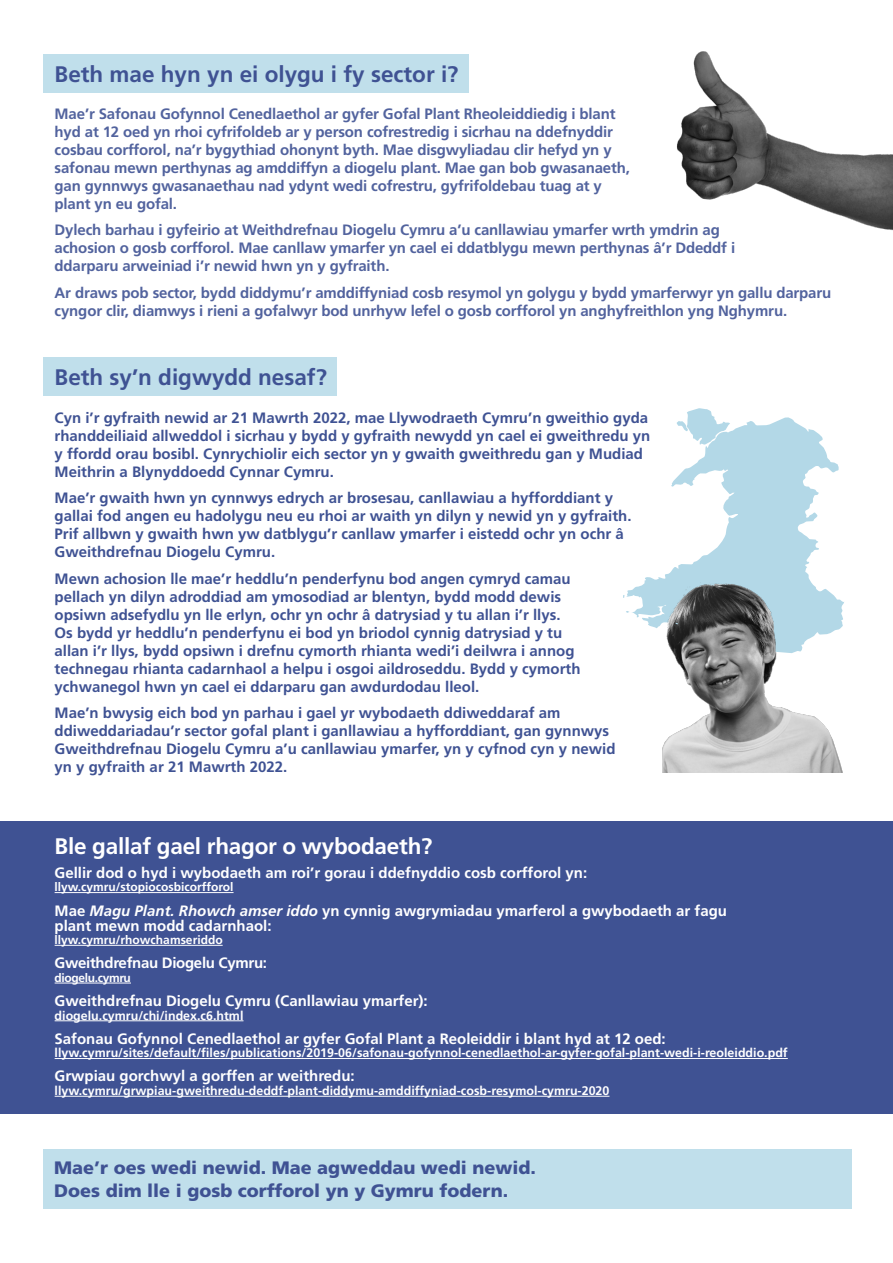
<style>
.page{position:relative;width:893px;height:1263px;background:#fff}
.page>*{position:absolute;margin:0;border:0;box-sizing:border-box;transform-origin:0 0}
.t1{font:700 22.5px "Frutiger LT Std";color:#3f5293}
.t2{font:700 22.5px "Frutiger LT Std";letter-spacing:-.01em;color:#fff}
.t3{font:900 18px/22.5px "Frutiger LT Std";color:#3f5293}
.t4{font:700 15px/18px "Frutiger LT Std";color:#3f5293}
.t5{font:700 15px/18px "Frutiger LT Std";letter-spacing:-.01em;color:#52639e}
.t6{font:700 15px/15px "Frutiger LT Std";color:#fff}
.t7{font:700 15px "Frutiger LT Std";letter-spacing:-.02em;color:#fff}
.t8{font:700 12.45px "Frutiger LT Std";color:#fff}
.t9{font:700 12px "Frutiger LT Std";color:#fff}
.t10{font:700 12px "Frutiger LT Std";letter-spacing:-.03em;color:#fff}
.s1{font-style:italic}
</style>
<div class="page">
<div style="left:43px;top:54px;width:426px;height:38px;background:#c0dfeb"></div>
<img style="left:676px;top:51px;width:217px;height:180px">
<div style="left:43px;top:357px;width:294px;height:38px;background:#c0dfeb"></div>
<svg style="left:626px;top:417px;width:213px;height:211px"></svg>
<svg style="left:677px;top:408px;width:53px;height:37px"></svg>
<img style="left:662px;top:534px;width:182px;height:238px">
<div style="left:0;top:822px;width:893px;height:292px;background:#3f5293"></div>
<hr style="left:55px;top:1096px;width:554px;height:1px;background:#fff">
<hr style="left:55px;top:1058px;width:733px;height:1px;background:#fff">
<hr style="left:55px;top:1020px;width:188px;height:1px;background:#fff">
<hr style="left:55px;top:983px;width:76px;height:1px;background:#fff">
<hr style="left:55px;top:945px;width:168px;height:1px;background:#fff">
<hr style="left:55px;top:892px;width:179px;height:1px;background:#fff">
<div style="left:43px;top:1149px;width:809px;height:60px;background:#c0dfeb"></div>
<p class="t1" style="left:55px;top:61px;width:405px">Beth mae hyn yn ei olygu i fy sector i?</p>
<p class="t5" style="left:55px;top:105px;width:577px">Mae’r Safonau Gofynnol Cenedlaethol ar gyfer Gofal Plant Rheoleiddiedig i blant hyd at 12 oed yn rhoi cyfrifoldeb ar y person cofrestredig i sicrhau na ddefnyddir cosbau corfforol, na’r bygythiad ohonynt byth. Mae disgwyliadau clir hefyd yn y safonau mewn perthynas ag amddiffyn a diogelu plant. Mae gan bob gwasanaeth, gan gynnwys gwasanaethau nad ydynt wedi cofrestru, gyfrifoldebau tuag at y plant yn eu gofal.</p>
<p class="t5" style="left:55px;top:221px;width:682px">Dylech barhau i gyfeirio at Weithdrefnau Diogelu Cymru a’u canllawiau ymarfer wrth ymdrin ag achosion o gosb corfforol. Mae canllaw ymarfer yn cael ei ddatblygu mewn perthynas â’r Ddeddf i ddarparu arweiniad i’r newid hwn yn y gyfraith.</p>
<p class="t5" style="left:55px;top:284px;width:778px">Ar draws pob sector, bydd diddymu’r amddiffyniad cosb resymol yn golygu y bydd ymarferwyr yn gallu darparu cyngor clir, diamwys i rieni a gofalwyr bod unrhyw lefel o gosb corfforol yn anghyfreithlon yng Nghymru.</p>
<p class="t1" style="left:55px;top:364px;width:274px">Beth sy’n digwydd nesaf?</p>
<p class="t4" style="left:55px;top:408px;width:597px">Cyn i’r gyfraith newid ar 21 Mawrth 2022, mae Llywodraeth Cymru’n gweithio gyda rhanddeiliaid allweddol i sicrhau y bydd y gyfraith newydd yn cael ei gweithredu yn y ffordd orau bosibl. Cynrychiolir eich sector yn y gwaith gweithredu gan y Mudiad Meithrin a Blynyddoedd Cynnar Cymru.</p>
<p class="t4" style="left:55px;top:489px;width:578px">Mae’r gwaith hwn yn cynnwys edrych ar brosesau, canllawiau a hyfforddiant y gallai fod angen eu hadolygu neu eu rhoi ar waith yn dilyn y newid yn y gyfraith.<br>Prif allbwn y gwaith hwn yw datblygu’r canllaw ymarfer i eistedd ochr yn ochr â Gweithdrefnau Diogelu Cymru.</p>
<p class="t4" style="left:55px;top:570px;width:527px">Mewn achosion lle mae’r heddlu’n penderfynu bod angen cymryd camau pellach yn dilyn adroddiad am ymosodiad ar blentyn, bydd modd dewis opsiwn adsefydlu yn lle erlyn, ochr yn ochr â datrysiad y tu allan i’r llys.<br>Os bydd yr heddlu’n penderfynu ei bod yn briodol cynnig datrysiad y tu allan i’r llys, bydd opsiwn i drefnu cymorth rhianta wedi’i deilwra i annog technegau rhianta cadarnhaol a helpu i osgoi aildroseddu. Bydd y cymorth ychwanegol hwn yn cael ei ddarparu gan awdurdodau lleol.</p>
<p class="t4" style="left:55px;top:704px;width:562px">Mae’n bwysig eich bod yn parhau i gael yr wybodaeth ddiweddaraf am ddiweddariadau’r sector gofal plant i ganllawiau a hyfforddiant, gan gynnwys Gweithdrefnau Diogelu Cymru a’u canllawiau ymarfer, yn y cyfnod cyn y newid yn y gyfraith ar 21 Mawrth 2022.</p>
<p class="t2" style="left:55px;top:833px;width:379px">Ble gallaf gael rhagor o wybodaeth?</p>
<p class="t6" style="left:55px;top:865px;width:534px">Gellir dod o hyd i wybodaeth am roi’r gorau i ddefnyddio cosb corfforol yn:</p>
<p class="t9" style="left:55px;top:880px;width:180px">llyw.cymru/stopiocosbicorfforol</p>
<p class="t6" style="left:55px;top:903px;width:674px">Mae <span class="s1">Magu Plant. Rhowch amser iddo</span> yn cynnig awgrymiadau ymarferol a gwybodaeth ar fagu plant mewn modd cadarnhaol:</p>
<p class="t9" style="left:55px;top:933px;width:170px">llyw.cymru/rhowchamseriddo</p>
<p class="t7" style="left:55px;top:954px;width:214px">Gweithdrefnau Diogelu Cymru:</p>
<p class="t10" style="left:55px;top:970px;width:78px">diogelu.cymru</p>
<p class="t6" style="left:55px;top:993px;width:375px">Gweithdrefnau Diogelu Cymru (Canllawiau ymarfer):</p>
<p class="t8" style="left:55px;top:1008px;width:190px">diogelu.cymru/chi/index.c6.html</p>
<p class="t6" style="left:55px;top:1031px;width:613px">Safonau Gofynnol Cenedlaethol ar gyfer Gofal Plant a Reoleiddir i blant hyd at 12 oed:</p>
<p class="t8" style="left:55px;top:1046px;width:735px">llyw.cymru/sites/default/fles/publications/2019-06/safonau-gofynnol-cenedlaethol-ar-gyfer-gofal-plant-wedi-i-reoleiddio.pdf</p>
<p class="t6" style="left:55px;top:1069px;width:302px">Grwpiau gorchwyl a gorffen ar weithredu:</p>
<p class="t8" style="left:55px;top:1083px;width:556px">llyw.cymru/grwpiau-gweithredu-deddf-plant-diddymu-amddiffyniad-cosb-resymol-cymru-2020</p>
<p class="t3" style="left:54px;top:1157px;width:483px">Mae’r oes wedi newid. Mae agweddau wedi newid.<br>Does dim lle i gosb corfforol yn y Gymru fodern.</p>
</div>
